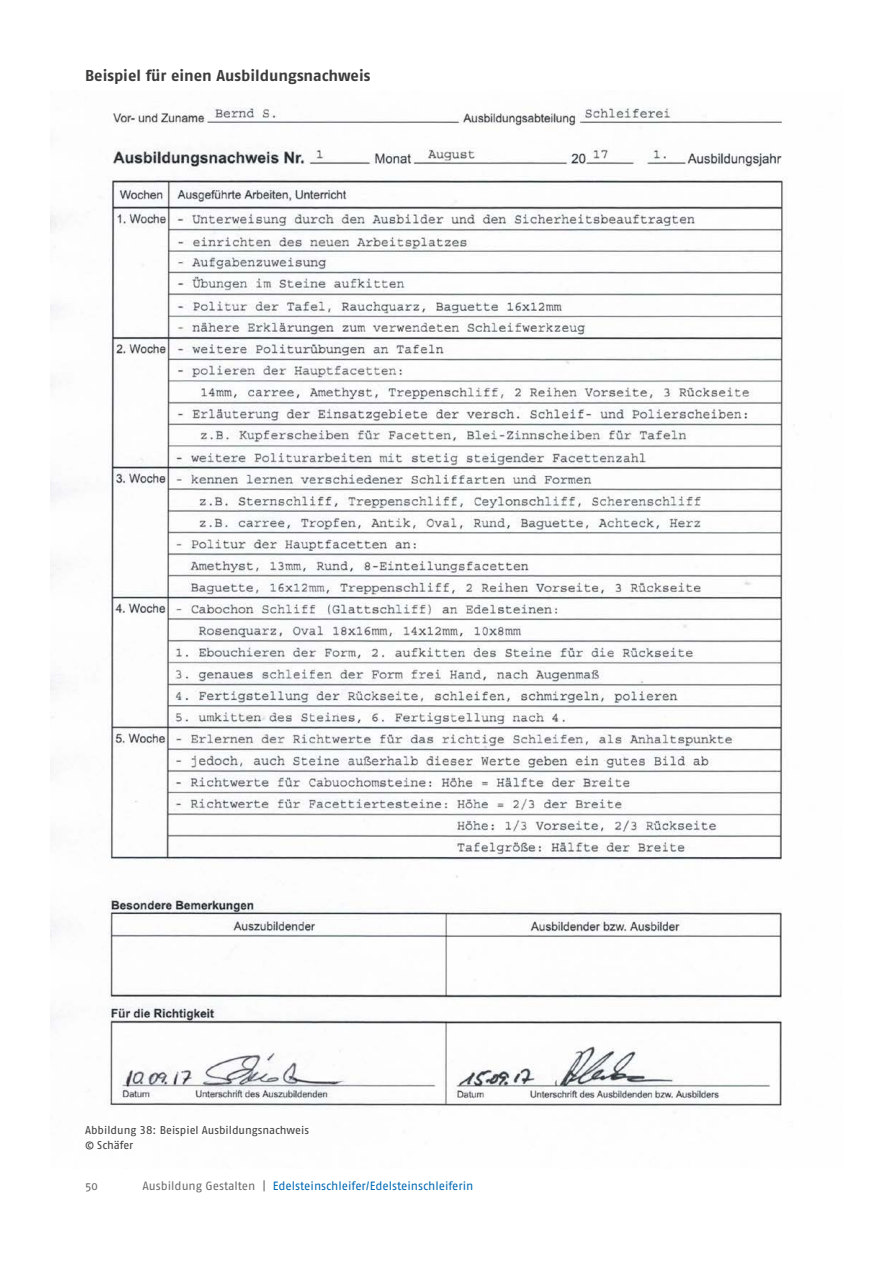
<style>
.page{position:relative;width:893px;height:1263px;background:#fff}
.page>*{position:absolute;margin:0;border:0;box-sizing:border-box;transform-origin:0 0}
.id4200{font:700 15.75px "Fago Pro";color:#3c3c3b}
.t1{font:12px "Fago Pro";letter-spacing:-.005em;color:#0069b4}
.t2{font:12px "Fago Pro";color:#6b6b6a}
.id591{font:11.25px/15px "Fago Pro";color:#3c3c3b}
.s1{color:#6b6b6a}
</style>
<div class="page">
<img style="left:50px;top:107px;width:745px;height:1002px">
<p class="id4200" style="left:85px;top:66px;width:287px">Beispiel für einen Ausbildungsnachweis</p>
<p class="id591" style="left:85px;top:1122px;width:226px">Abbildung 38: Beispiel Ausbildungsnachweis © Schäfer</p>
<p class="t2" style="left:85px;top:1178px;width:15px">50</p>
<p class="t1" style="left:142px;top:1178px;width:332px"><span class="s1">Ausbildung Gestalten |</span> Edelsteinschleifer/Edelsteinschleiferin</p>
</div>
